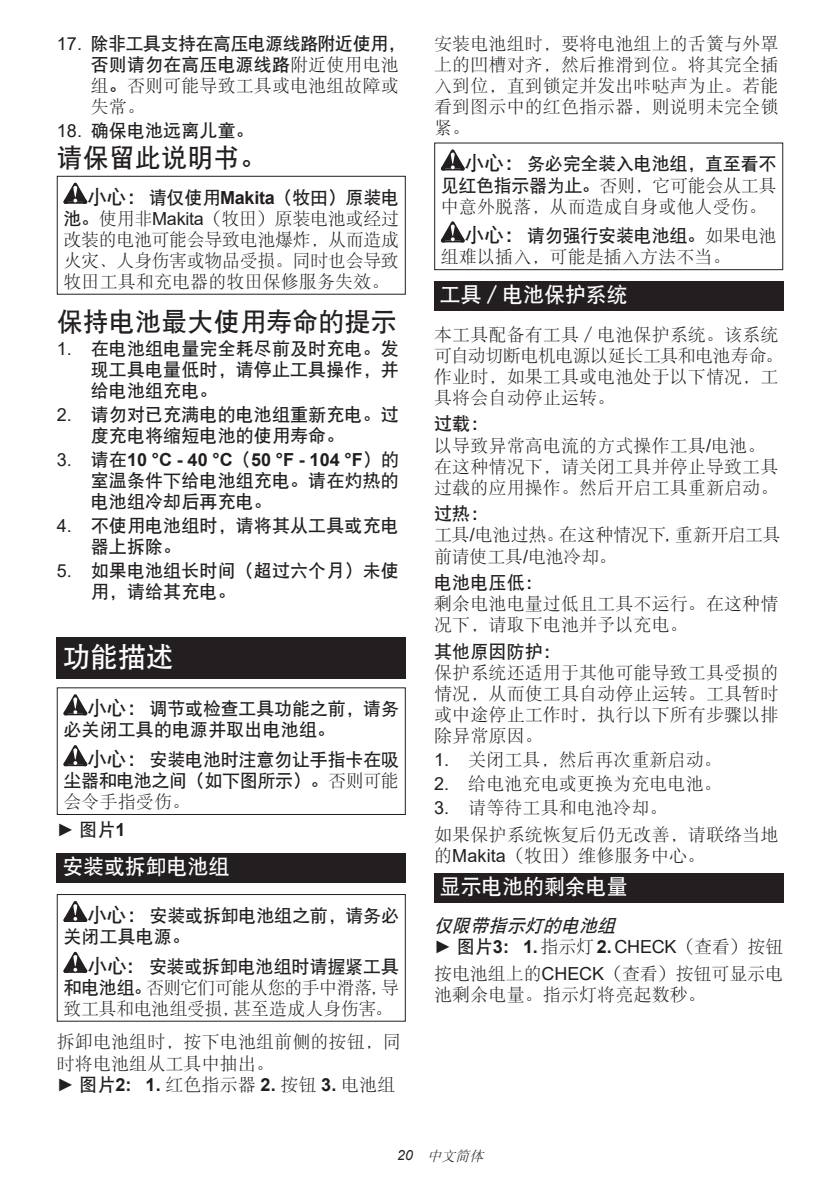
<style>
.page{position:relative;width:840px;height:1191px;background:#fff}
.page>*{position:absolute;margin:0;border:0;box-sizing:border-box;transform-origin:0 0}
.t1{font:28px "DFP Hei W7";color:#fff}
.t2{font:26px "DFP Hei W7";letter-spacing:.005em;color:#231f20}
.t3{font:21px "DFP Hei W7";letter-spacing:-.01em;color:#fff}
.t4{font:18px/21px "DFP Song W3";letter-spacing:.005em;color:#231f20}
.t5{font:18px/21px "DFP Hei W7";letter-spacing:.005em;color:#231f20}
.t6{font:18px/21px "DFP Song W3";letter-spacing:-.025em;color:#231f20}
.t7{font:18px/21px "DFP Hei W7";letter-spacing:-.03em;color:#231f20}
.t8{font:18px/21px "DFP Song W3";letter-spacing:-.02em;color:#231f20}
.t9{font:700 18px "Arial";letter-spacing:.005em;color:#231f20}
.t10{font:18px "DFP Hei W7";letter-spacing:-.015em;color:#231f20}
.t11{font:italic 18px "DFP Hei W7";color:#231f20}
.t12{font:italic 14px "DFP Song W3";color:#231f20}
.s1{font-family:"Arial"}
.s2{font-family:"DFP Song W3"}
.s3{font-family:"DFP Hei W7"}
.s4{font-size:20px}
.s5{font-family:"Arial";font-weight:700}
.s6{font-weight:400}
.s7{font-family:"DFP Hei W7";font-weight:400}
</style>
<div class="page">
<svg style="left:63px;top:183px;width:24px;height:21px"></svg>
<div style="left:57px;top:176px;width:348px;height:119px;border:1px solid #231f20"></div>
<div style="left:57px;top:637px;width:348px;height:41px;background:#231f20"></div>
<svg style="left:63px;top:694px;width:24px;height:21px"></svg>
<svg style="left:63px;top:745px;width:24px;height:21px"></svg>
<div style="left:57px;top:687px;width:348px;height:128px;border:1px solid #231f20"></div>
<div style="left:57px;top:853px;width:348px;height:29px;background:#231f20"></div>
<svg style="left:63px;top:901px;width:24px;height:21px"></svg>
<svg style="left:63px;top:951px;width:24px;height:22px"></svg>
<div style="left:57px;top:894px;width:348px;height:127px;border:1px solid #231f20"></div>
<svg style="left:440px;top:149px;width:24px;height:21px"></svg>
<svg style="left:440px;top:221px;width:24px;height:21px"></svg>
<div style="left:434px;top:142px;width:348px;height:128px;border:1px solid #231f20"></div>
<div style="left:434px;top:281px;width:348px;height:30px;background:#231f20"></div>
<div style="left:434px;top:873px;width:348px;height:29px;background:#231f20"></div>
<p class="t7" style="left:91px;top:33px;width:316px;text-indent:-34px"><span class="s1">17.</span> 除非工具支持在高压电源线路附近使用，否则请勿在高压电源线路<span class="s2">附近使用电池</span></p>
<p class="t4" style="left:91px;top:75px;width:309px">组<span class="s3">。</span>否则可能导致工具或电池组故障或失常。</p>
<p class="t5" style="left:57px;top:120px;width:198px"><span class="s1">18.</span> 确保电池远离儿童。</p>
<h2 class="t2" style="left:57px;top:145px;width:211px">请保留此说明书。</h2>
<p class="t10" style="left:87px;top:188px;width:313px"><span class="s4">小心：</span>请仅使用<span class="s5">Makita</span>（牧田）原装电</p>
<p class="t4" style="left:63px;top:208px;width:337px;text-align:justify"><span class="s3">池。</span>使用非<span class="s1">Makita</span>（牧田）原装电池或经过改装的电池可能会导致电池爆炸，从而造成火灾、人身伤害或物品受损。同时也会导致牧田工具和充电器的牧田保修服务失效。</p>
<h2 class="t2" style="left:57px;top:308px;width:341px">保持电池最大使用寿命的提示</h2>
<p class="t5" style="left:91px;top:338px;width:309px;text-align:justify;text-indent:-34px"><span class="s1">1.</span> 在电池组电量完全耗尽前及时充电。发现工具电量低时，请停止工具操作，并给电池组充电。</p>
<p class="t5" style="left:91px;top:404px;width:309px;text-indent:-34px"><span class="s1">2.</span> 请勿对已充满电的电池组重新充电。过度充电将缩短电池的使用寿命。</p>
<p class="t9" style="left:57px;top:447px;width:343px"><span class="s6">3.</span> <span class="s7">请在</span>10 °C - 40 °C<span class="s7">（</span>50 °F - 104 °F<span class="s7">）的</span></p>
<p class="t5" style="left:91px;top:470px;width:309px">室温条件下给电池组充电。请在灼热的电池组冷却后再充电。</p>
<p class="t5" style="left:91px;top:515px;width:309px;text-indent:-34px"><span class="s1">4.</span> 不使用电池组时，请将其从工具或充电器上拆除。</p>
<p class="t5" style="left:91px;top:560px;width:309px;text-indent:-34px"><span class="s1">5.</span> 如果电池组长时间（超过六个月）未使用，请给其充电。</p>
<h1 class="t1" style="left:62px;top:643px;width:113px">功能描述</h1>
<p class="t5" style="left:63px;top:698px;width:337px;text-indent:24px"><span class="s4">小心：</span>调节或检查工具功能之前，请务必关闭工具的电源并取出电池组。</p>
<p class="t5" style="left:63px;top:749px;width:337px;text-align:right"><span class="s4">小心：</span>安装电池时注意勿让手指卡在吸<br>尘器和电池之间（如下图所示）。<span class="s2">否则可能</span></p>
<p class="t4" style="left:63px;top:791px;width:128px">会令手指受伤。</p>
<p class="t5" style="left:57px;top:819px;width:70px"><span class="s1">►</span> 图片<span class="s5">1</span></p>
<p class="t3" style="left:62px;top:856px;width:168px">安装或拆卸电池组</p>
<p class="t5" style="left:63px;top:905px;width:337px;text-indent:24px"><span class="s4">小心：</span>安装或拆卸电池组之前，请务必关闭工具电源。</p>
<p class="t5" style="left:87px;top:956px;width:313px"><span class="s4">小心：</span>安装或拆卸电池组时请握紧工具</p>
<p class="t6" style="left:63px;top:977px;width:337px"><span class="s3">和电池组。</span>否则它们可能从您的手中滑落，导致工具和电池组受损，甚至造成人身伤害。</p>
<p class="t4" style="left:57px;top:1031px;width:345px">拆卸电池组时，按下电池组前侧的按钮，同时将电池组从工具中抽出。<br><span class="s1">►</span> <span class="s3">图片</span><span class="s5">2: 1.</span> 红色指示器 <span class="s5">2.</span> 按钮 <span class="s5">3.</span> 电池组</p>
<p class="t4" style="left:434px;top:33px;width:345px;text-align:justify">安装电池组时，要将电池组上的舌簧与外罩上的凹槽对齐，然后推滑到位。将其完全插入到位，直到锁定并发出咔哒声为止。若能看到图示中的红色指示器，则说明未完全锁紧。</p>
<p class="t5" style="left:464px;top:153px;width:313px"><span class="s4">小心：</span>务必完全装入电池组，直至看不</p>
<p class="t4" style="left:440px;top:175px;width:337px"><span class="s3">见红色指示器为止。</span>否则，它可能会从工具中意外脱落，从而造成自身或他人受伤。</p>
<p class="t5" style="left:464px;top:225px;width:313px"><span class="s4">小心：</span>请勿强行安装电池组。<span class="s2">如果电池</span></p>
<p class="t4" style="left:440px;top:246px;width:291px">组难以插入，可能是插入方法不当。</p>
<p class="t3" style="left:439px;top:284px;width:189px">工具／电池保护系统</p>
<p class="t4" style="left:434px;top:323px;width:350px">本工具配备有工具／电池保护系统。该系统可自动切断电机电源以延长工具和电池寿命。作业时，如果工具或电池处于以下情况，工具将会自动停止运转。</p>
<p class="t5" style="left:434px;top:413px;width:56px">过载：</p>
<p class="t4" style="left:434px;top:434px;width:345px">以导致异常高电流的方式操作工具<span class="s1">/</span>电池。在这种情况下，请关闭工具并停止导致工具过载的应用操作。然后开启工具重新启动。</p>
<p class="t5" style="left:434px;top:503px;width:56px">过热：</p>
<p class="t8" style="left:434px;top:524px;width:347px">工具<span class="s1">/</span>电池过热。在这种情况下，重新开启工具前请使工具<span class="s1">/</span>电池冷却。</p>
<p class="t5" style="left:434px;top:572px;width:110px">电池电压低：</p>
<p class="t4" style="left:434px;top:593px;width:345px">剩余电池电量过低且工具不运行。在这种情况下，请取下电池并予以充电。</p>
<p class="t5" style="left:434px;top:641px;width:128px">其他原因防护：</p>
<p class="t4" style="left:434px;top:662px;width:345px;text-align:justify">保护系统还适用于其他可能导致工具受损的情况，从而使工具自动停止运转。工具暂时或中途停止工作时，执行以下所有步骤以排除异常原因。</p>
<p class="t4" style="left:434px;top:749px;width:289px"><span class="s1">1.</span> 关闭工具，然后再次重新启动。</p>
<p class="t4" style="left:434px;top:773px;width:289px"><span class="s1">2.</span> 给电池充电或更换为充电电池。</p>
<p class="t4" style="left:434px;top:794px;width:345px;line-height:26.8px"><span class="s1">3.</span> 请等待工具和电池冷却。<br>如果保护系统恢复后仍无改善，请联络当地</p>
<p class="t4" style="left:434px;top:845px;width:272px">的<span class="s1">Makita</span>（牧田）维修服务中心。</p>
<p class="t3" style="left:439px;top:876px;width:189px">显示电池的剩余电量</p>
<p class="t11" style="left:434px;top:916px;width:187px">仅限带指示灯的电池组</p>
<p class="t4" style="left:434px;top:933px;width:350px;line-height:26.8px"><span class="s1">►</span> <span class="s3">图片</span><span class="s5">3: 1.</span> 指示灯 <span class="s5">2.</span> <span class="s1">CHECK</span>（查看）按钮按电池组上的<span class="s1">CHECK</span>（查看）按钮可显示电</p>
<p class="t4" style="left:434px;top:984px;width:273px">池剩余电量。指示灯将亮起数秒。</p>
<p class="t12" style="left:397px;top:1148px;width:91px"><span class="s1">2 0</span> 中文简体</p>
</div>
